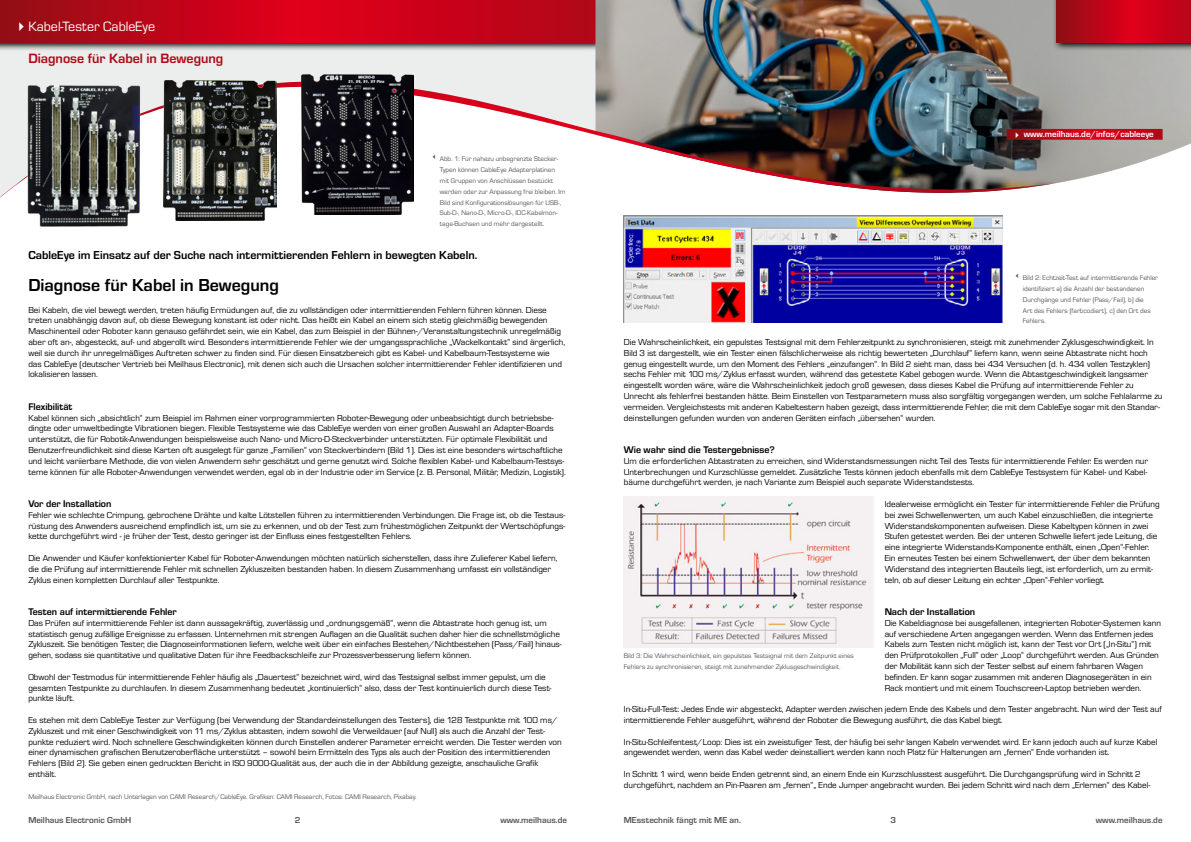
<style>
.page{position:relative;width:1191px;height:842px;background:#fff}
.page>*{position:absolute;margin:0;border:0;box-sizing:border-box;transform-origin:0 0}
.t1{font:700 18px "Eurostile T";color:#000}
.t2{font:700 14px "Eurostile T";color:#af0917}
.t3{font:14px "Eurostile T";color:#fff}
.t4{font:700 12px "Eurostile T";color:#000}
.t5{font:700 10px "Eurostile T";color:#000}
.t6{font:9px/10.8px "Eurostile T";color:#000}
.t7{font:700 9px "Eurostile T";color:#58585a}
.t8{font:700 9px "Eurostile T";color:#fff}
.t9{font:7px/10.8px "Eurostile T";color:#58585a}
</style>
<div class="page">
<img style="left:1056px;top:51px;width:135px;height:132px">
<img style="left:0;top:0;width:1056px;height:252px">
<svg style="left:1052px;top:0;width:139px;height:51px"></svg>
<svg style="left:1056px;top:0;width:135px;height:43px;background:#c00418"></svg>
<svg style="left:1006px;top:129px;width:156px;height:11px;background:#bd081a"></svg>
<img style="left:624px;top:215px;width:378px;height:108px">
<img style="left:624px;top:496px;width:249px;height:151px">
<img style="left:19px;top:86px;width:139px;height:140px">
<img style="left:164px;top:80px;width:112px;height:140px">
<img style="left:301px;top:74px;width:112px;height:141px">
<h2 class="t3" style="left:14px;top:19px;width:142px">✔Kabel-Tester CableEye</h2>
<h2 class="t2" style="left:28px;top:51px;width:196px">Diagnose für Kabel in Bewegung</h2>
<p class="t9" style="left:440px;top:154px;width:127px;text-indent:-9px">✓ Abb. 1: Für nahezu unbegrenzte Stecker-Typen können CableEye Adapterplatinen mit Gruppen von Anschlüssen bestückt werden oder zur Anpassung frei bleiben. Im Bild sind Konfigurationslösungen für USB-, Sub-D-, Nano-D-, Micro-D-, IDC-Kabelmon&shy;tage-Buchsen und mehr dargestellt.</p>
<h3 class="t4" style="left:28px;top:248px;width:450px">CableEye im Einsatz auf der Suche nach intermittierenden Fehlern in bewegten Kabeln.</h3>
<h1 class="t1" style="left:28px;top:275px;width:252px">Diagnose für Kabel in Bewegung</h1>
<p class="t6" style="left:28px;top:304px;width:538px">Bei Kabeln, die viel bewegt werden, treten häufig Ermüdungen auf, die zu vollständigen oder intermittierenden Fehlern führen können. Diese treten unabhängig davon auf, ob diese Bewegung konstant ist oder nicht. Das heißt ein Kabel an einem sich stetig gleichmäßig bewegenden Maschinenteil oder Roboter kann genauso gefährdet sein, wie ein Kabel, das zum Beispiel in der Bühnen-/Veranstaltungstechnik unregelmäßig aber oft an-, abgesteckt, auf- und abgerollt wird. Besonders intermittierende Fehler wie der umgangssprachliche „Wackelkontakt“ sind ärgerlich, weil sie durch ihr unregelmäßiges Auftreten schwer zu finden sind. Für diesen Einsatzbereich gibt es Kabel- und Kabelbaum-Testsysteme wie das CableEye (deutscher Vertrieb bei Meilhaus Electronic), mit denen sich auch die Ursachen solcher intermittierender Fehler identifizieren und lokalisieren lassen.</p>
<p class="t5" style="left:28px;top:401px;width:46px">Flexibilität</p>
<p class="t6" style="left:28px;top:412px;width:539px">Kabel können sich „absichtlich“ zum Beispiel im Rahmen einer vorprogrammierten Roboter-Bewegung oder unbeabsichtigt durch betriebsbe&shy;dingte oder umweltbedingte Vibrationen biegen. Flexible Testsysteme wie das CableEye werden von einer großen Auswahl an Adapter-Boards unterstützt, die für Robotik-Anwendungen beispielsweise auch Nano- und Micro-D-Steckverbinder unterstützten. Für optimale Flexibilität und Benutzerfreundlichkeit sind diese Karten oft ausgelegt für ganze „Familien“ von Steckverbindern (Bild 1). Dies ist eine besonders wirtschaftliche und leicht variierbare Methode, die von vielen Anwendern sehr geschätzt und gerne genutzt wird. Solche flexiblen Kabel- und Kabelbaum-Testsys&shy;teme können für alle Roboter-Anwendungen verwendet werden, egal ob in der Industrie oder im Service (z. B. Personal, Militär, Medizin, Logistik).</p>
<p class="t5" style="left:28px;top:498px;width:85px">Vor der Installation</p>
<p class="t6" style="left:28px;top:509px;width:538px;text-align:justify">Fehler wie schlechte Crimpung, gebrochene Drähte und kalte Lötstellen führen zu intermittierenden Verbindungen. Die Frage ist, ob die Testaus&shy;rüstung des Anwenders ausreichend empfindlich ist, um sie zu erkennen, und ob der Test zum frühestmöglichen Zeitpunkt der Wertschöpfungs&shy;kette durchgeführt wird - je früher der Test, desto geringer ist der Einfluss eines festgestellten Fehlers.</p>
<p class="t6" style="left:28px;top:553px;width:531px">Die Anwender und Käufer konfektionierter Kabel für Roboter-Anwendungen möchten natürlich sicherstellen, dass ihre Zulieferer Kabel liefern, die die Prüfung auf intermittierende Fehler mit schnellen Zykluszeiten bestanden haben. In diesem Zusammenhang umfasst ein vollständiger<br>Zyklus einen kompletten Durchlauf aller Testpunkte.</p>
<p class="t5" style="left:28px;top:606px;width:150px">Testen auf intermittierende Fehler</p>
<p class="t6" style="left:28px;top:617px;width:535px">Das Prüfen auf intermittierende Fehler ist dann aussagekräftig, zuverlässig und „ordnungsgemäß“, wenn die Abtastrate hoch genug ist, um statistisch genug zufällige Ereignisse zu erfassen. Unternehmen mit strengen Auflagen an die Qualität suchen daher hier die schnellstmögliche Zykluszeit. Sie benötigen Tester, die Diagnoseinformationen liefern, welche weit über ein einfaches Bestehen/Nichtbestehen (Pass/Fail) hinaus&shy;gehen, sodass sie quantitative und qualitative Daten für ihre Feedbackschleife zur Prozessverbesserung liefern können.</p>
<p class="t6" style="left:28px;top:671px;width:524px">Obwohl der Testmodus für intermittierende Fehler häufig als „Dauertest“ bezeichnet wird, wird das Testsignal selbst immer gepulst, um die gesamten Testpunkte zu durchlaufen. In diesem Zusammenhang bedeutet „kontinuierlich“ also, dass der Test kontinuierlich durch diese Test&shy;punkte läuft.</p>
<p class="t6" style="left:28px;top:715px;width:535px">Es stehen mit dem CableEye Tester zur Verfügung (bei Verwendung der Standardeinstellungen des Testers), die 128 Testpunkte mit 100 ms/ Zykluszeit und mit einer Geschwindigkeit von 11 ms/Zyklus abtasten, indem sowohl die Verweildauer (auf Null) als auch die Anzahl der Test&shy;punkte reduziert wird. Noch schnellere Geschwindigkeiten können durch Einstellen anderer Parameter erreicht werden. Die Tester werden von einer dynamischen grafischen Benutzeroberfläche unterstützt – sowohl beim Ermitteln des Typs als auch der Position des intermittierenden Fehlers (Bild 2). Sie geben einen gedruckten Bericht in ISO 9000-Qualität aus, der auch die in der Abbildung gezeigte, anschauliche Grafik enthält.</p>
<p class="t9" style="left:28px;top:791px;width:390px">Meilhaus Electronic GmbH, nach Unterlagen von CAMI Research/CableEye. Grafiken: CAMI Research, Fotos: CAMI Research, Pixabay.</p>
<p class="t8" style="left:1012px;top:129px;width:143px">✔ www.meilhaus.de/infos/cableeye</p>
<p class="t9" style="left:1022px;top:272px;width:137px;text-indent:-9px">✓ Bild 2: Echtzeit-Test auf intermittierende Fehler identifiziert a) die Anzahl der bestandenen Durchgänge und Fehler (Pass/Fail), b) die<br>Art des Fehlers (farbcodiert), c) den Ort des Fehlers.</p>
<p class="t6" style="left:624px;top:337px;width:540px">Die Wahrscheinlichkeit, ein gepulstes Testsignal mit dem Fehlerzeitpunkt zu synchronisieren, steigt mit zunehmender Zyklusgeschwindigkeit. In Bild 3 ist dargestellt, wie ein Tester einen fälschlicherweise als richtig bewerteten „Durchlauf“ liefern kann, wenn seine Abtastrate nicht hoch genug eingestellt wurde, um den Moment des Fehlers „einzufangen“. In Bild 2 sieht man, dass bei 434 Versuchen (d. h. 434 vollen Testzyklen) sechs Fehler mit 100 ms/Zyklus erfasst wurden, während das getestete Kabel gebogen wurde. Wenn die Abtastgeschwindigkeit langsamer eingestellt worden wäre, wäre die Wahrscheinlichkeit jedoch groß gewesen, dass dieses Kabel die Prüfung auf intermittierende Fehler zu Unrecht als fehlerfrei bestanden hätte. Beim Einstellen von Testparametern muss also sorgfältig vorgegangen werden, um solche Fehlalarme zu vermeiden. Vergleichstests mit anderen Kabeltestern haben gezeigt, dass intermittierende Fehler, die mit dem CableEye sogar mit den Standar&shy;deinstellungen gefunden wurden von anderen Geräten einfach „übersehen“ wurden.</p>
<p class="t5" style="left:624px;top:444px;width:152px">Wie wahr sind die Testergebnisse?</p>
<p class="t6" style="left:624px;top:455px;width:526px;text-align:justify">Um die erforderlichen Abtastraten zu erreichen, sind Widerstandsmessungen nicht Teil des Tests für intermittierende Fehler. Es werden nur Unterbrechungen und Kurzschlüsse gemeldet. Zusätzliche Tests können jedoch ebenfalls mit dem CableEye Testsystem für Kabel- und Kabel&shy;bäume durchgeführt werden, je nach Variante zum Beispiel auch separate Widerstandstests.</p>
<p class="t6" style="left:884px;top:499px;width:276px">Idealerweise ermöglicht ein Tester für intermittierende Fehler die Prüfung bei zwei Schwellenwerten, um auch Kabel einzuschließen, die integrierte Widerstandskomponenten aufweisen. Diese Kabeltypen können in zwei Stufen getestet werden. Bei der unteren Schwelle liefert jede Leitung, die eine integrierte Widerstands-Komponente enthält, einen „Open“-Fehler.<br>Ein erneutes Testen bei einem Schwellenwert, der über dem bekannten Widerstand des integrierten Bauteils liegt, ist erforderlich, um zu ermit&shy;teln, ob auf dieser Leitung ein echter „Open“-Fehler vorliegt.</p>
<p class="t5" style="left:884px;top:606px;width:92px">Nach der Installation</p>
<p class="t6" style="left:884px;top:617px;width:278px">Die Kabeldiagnose bei ausgefallenen, integrierten Roboter-Systemen kann auf verschiedene Arten angegangen werden. Wenn das Entfernen jedes Kabels zum Testen nicht möglich ist, kann der Test vor Ort („In-Situ“) mit den Prüfprotokollen „Full“ oder „Loop“ durchgeführt werden. Aus Gründen der Mobilität kann sich der Tester selbst auf einem fahrbaren Wagen befinden. Er kann sogar zusammen mit anderen Diagnosegeräten in ein Rack montiert und mit einem Touchscreen-Laptop betrieben werden.</p>
<p class="t6" style="left:624px;top:704px;width:539px">In-Situ-Full-Test: Jedes Ende wir abgesteckt, Adapter werden zwischen jedem Ende des Kabels und dem Tester angebracht. Nun wird der Test auf intermittierende Fehler ausgeführt, während der Roboter die Bewegung ausführt, die das Kabel biegt.</p>
<p class="t6" style="left:624px;top:736px;width:535px">In-Situ-Schleifentest/Loop: Dies ist ein zweistufiger Test, der häufig bei sehr langen Kabeln verwendet wird. Er kann jedoch auch auf kurze Kabel angewendet werden, wenn das Kabel weder deinstalliert werden kann noch Platz für Halterungen am „fernen“ Ende vorhanden ist.</p>
<p class="t6" style="left:624px;top:769px;width:528px">In Schritt 1 wird, wenn beide Enden getrennt sind, an einem Ende ein Kurzschlusstest ausgeführt. Die Durchgangsprüfung wird in Schritt 2 durchgeführt, nachdem an Pin-Paaren am „fernen“„ Ende Jumper angebracht wurden. Bei jedem Schritt wird nach dem „Erlernen“ des Kabel-</p>
<p class="t9" style="left:624px;top:650px;width:231px">Bild 3: Die Wahrscheinlichkeit, ein gepulstes Testsignal mit dem Zeitpunkt eines<br>Fehlers zu synchronisieren, steigt mit zunehmender Zyklusgeschwindigkeit.</p>
<p class="t7" style="left:28px;top:815px;width:105px">Meilhaus Electronic GmbH</p>
<p class="t7" style="left:295px;top:815px;width:7px">2</p>
<p class="t7" style="left:500px;top:815px;width:68px">www.meilhaus.de</p>
<p class="t7" style="left:624px;top:815px;width:119px">MEsstechnik fängt mit ME an.</p>
<p class="t7" style="left:890px;top:815px;width:7px">3</p>
<p class="t7" style="left:1095px;top:815px;width:68px">www.meilhaus.de</p>
</div>
